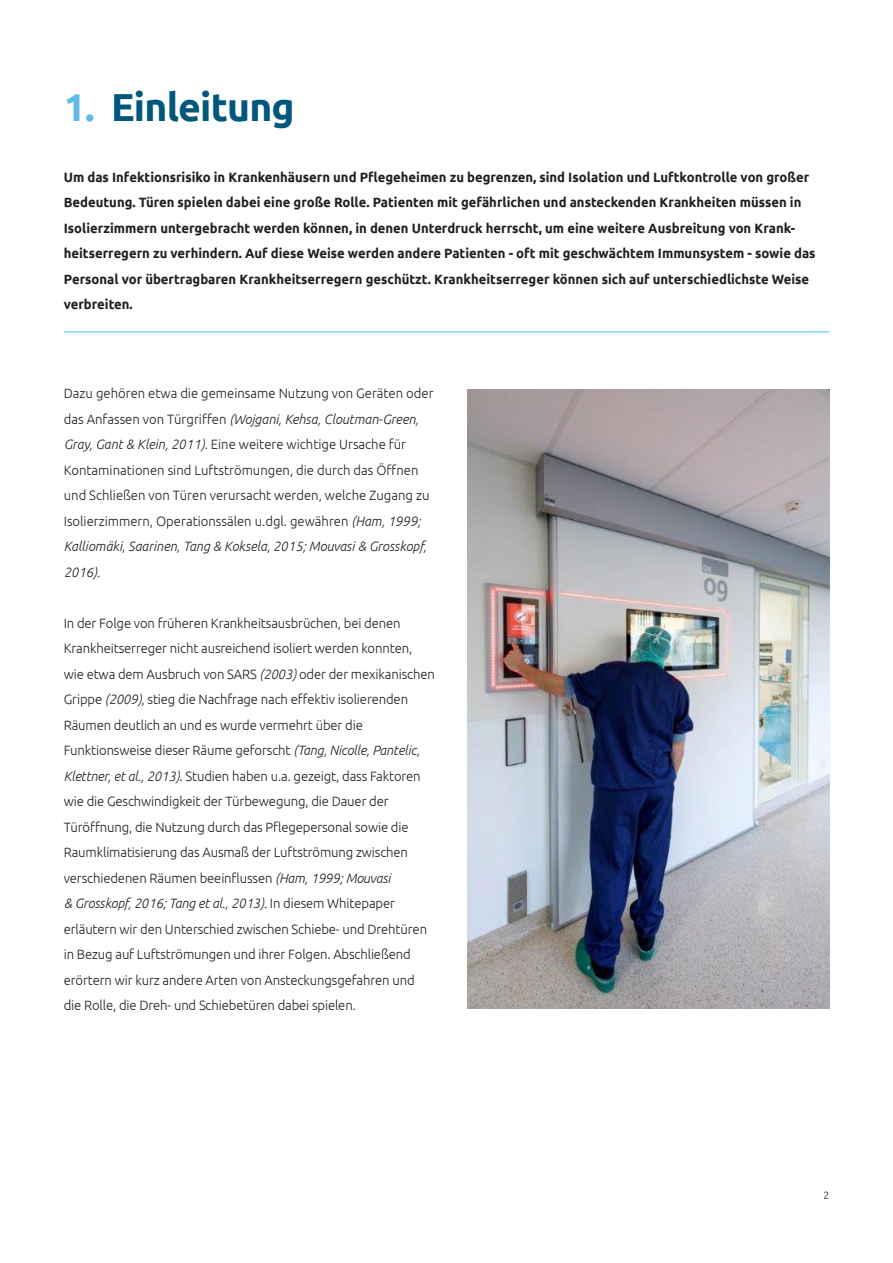
<style>
.page{position:relative;width:893px;height:1263px;background:#fff}
.page>*{position:absolute;margin:0;border:0;box-sizing:border-box;transform-origin:0 0}
.t1{font:700 39px "Ubuntu";letter-spacing:-.02em;color:#00577c}
.t2{font:300 13.5px/25.5px "Ubuntu";letter-spacing:-.01em;color:#231f20}
.t3{font:700 13.5px/25.5px "Ubuntu";color:#231f20}
.t4{font:300 10.5px "Ubuntu";color:#231f20}
.s1{color:#62baea}
.s2{font-style:italic}
</style>
<div class="page">
<hr style="left:64px;top:332px;width:765px;height:1px;background:#40c7f4">
<img style="left:468px;top:389px;width:361px;height:620px">
<h1 class="t1" style="left:64px;top:84px;width:232px"><span class="s1">1.</span> Einleitung</h1>
<p class="t3" style="left:64px;top:164px;width:753px">Um das Infektionsrisiko in Krankenhäusern und Pflegeheimen zu begrenzen, sind Isolation und Luftkontrolle von großer Bedeutung. Türen spielen dabei eine große Rolle. Patienten mit gefährlichen und ansteckenden Krankheiten müssen in Isolierzimmern untergebracht werden können, in denen Unterdruck herrscht, um eine weitere Ausbreitung von Krank&shy;heitserregern zu verhindern. Auf diese Weise werden andere Patienten - oft mit geschwächtem Immunsystem - sowie das Personal vor übertragbaren Krankheitserregern geschützt. Krankheitserreger können sich auf unterschiedlichste Weise verbreiten.</p>
<p class="t2" style="left:64px;top:380px;width:371px">Dazu gehören etwa die gemeinsame Nutzung von Geräten oder das Anfassen von Türgriffen <span class="s2">(Wojgani, Kehsa, Cloutman-Green, Gray, Gant &amp; Klein, 2011)</span>. Eine weitere wichtige Ursache für Kontaminationen sind Luftströmungen, die durch das Öffnen und Schließen von Türen verursacht werden, welche Zugang zu Isolierzimmern, Operationssälen u.dgl. gewähren <span class="s2">(Ham, 1999; Kalliomäki, Saarinen, Tang &amp; Koksela, 2015; Mouvasi &amp; Grosskopf, 2016).</span></p>
<p class="t2" style="left:64px;top:610px;width:373px">In der Folge von früheren Krankheitsausbrüchen, bei denen Krankheitserreger nicht ausreichend isoliert werden konnten, wie etwa dem Ausbruch von SARS <span class="s2">(2003)</span> oder der mexikanischen Grippe <span class="s2">(2009)</span>, stieg die Nachfrage nach effektiv isolierenden Räumen deutlich an und es wurde vermehrt über die Funktionsweise dieser Räume geforscht <span class="s2">(Tang, Nicolle, Pantelic, Klettner, et al., 2013)</span>. Studien haben u.a. gezeigt, dass Faktoren wie die Geschwindigkeit der Türbewegung, die Dauer der Türöffnung, die Nutzung durch das Pflegepersonal sowie die Raumklimatisierung das Ausmaß der Luftströmung zwischen verschiedenen Räumen beeinflussen <span class="s2">(Ham, 1999; Mouvasi<br>&amp; Grosskopf, 2016; Tang et al., 2013).</span> In diesem Whitepaper erläutern wir den Unterschied zwischen Schiebe- und Drehtüren in Bezug auf Luftströmungen und ihrer Folgen. Abschließend erörtern wir kurz andere Arten von Ansteckungsgefahren und die Rolle, die Dreh- und Schiebetüren dabei spielen.</p>
<p class="t4" style="left:823px;top:1189px;width:7px">2</p>
</div>
